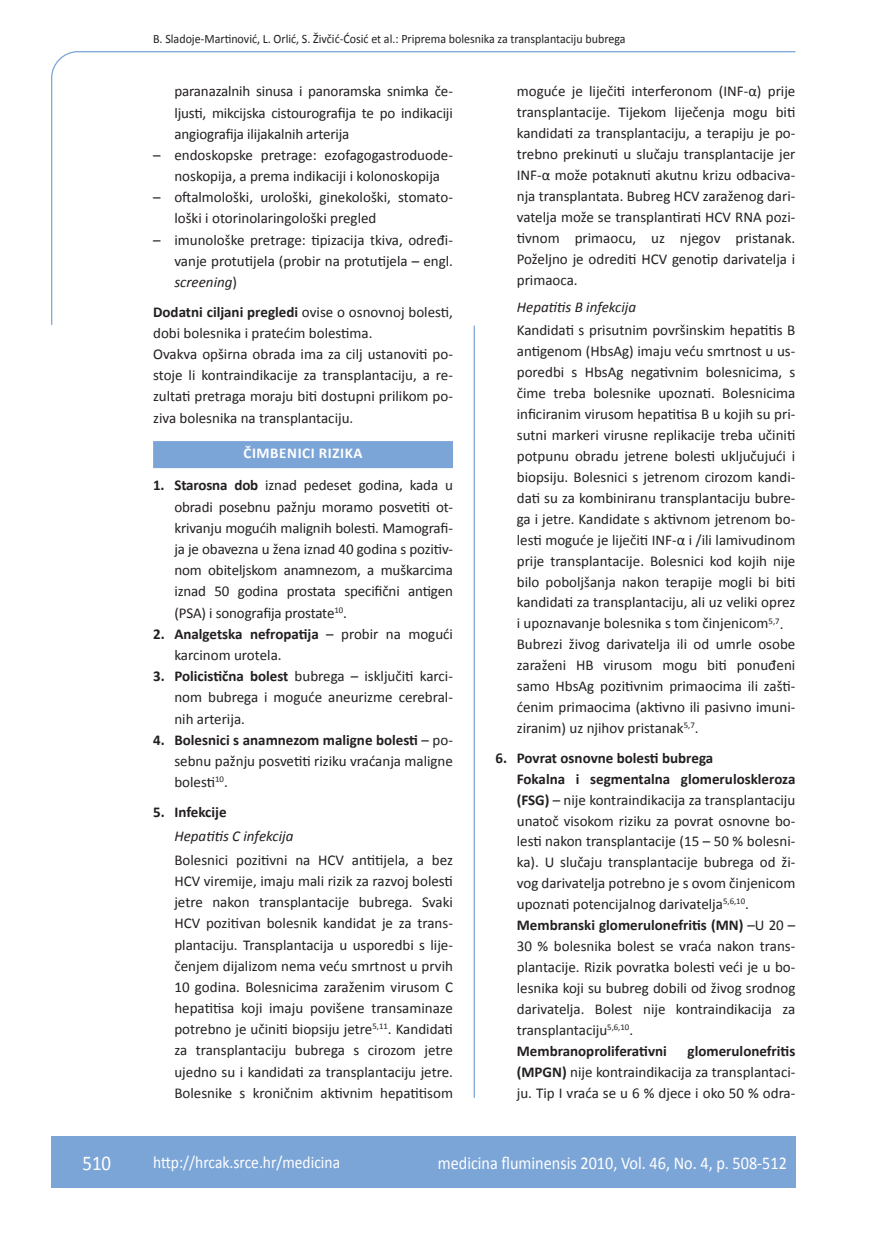
<style>
.page{position:relative;width:872px;height:1234px;background:#fff}
.page>*{position:absolute;margin:0;border:0;box-sizing:border-box;transform-origin:0 0}
.t1{font:21px "Calibri";color:#fff;scale:.9 1}
.t2{font:18px "Calibri";color:#fff;scale:.9 1}
.t3{font:17.25px "Calibri";color:#fff;scale:.9 1}
.t4{font:15px/21px "Calibri";color:#231f20;text-align:justify}
.t5{font:italic 15px "Calibri";color:#231f20}
.t6{font:700 15px "Calibri";letter-spacing:.04em;color:#fff}
.t7{font:700 15px "Calibri";color:#231f20}
.t8{font:12.75px "Calibri";color:#231f20;scale:.94 1}
.s1{font-style:italic}
.s2{font-weight:700}
</style>
<div class="page">
<svg style="left:51px;top:51px;width:745px;height:274px"></svg>
<hr style="left:473px;top:325px;width:2px;height:772px;background:#7ca5d7">
<div style="left:51px;top:1135px;width:744px;height:51px;background:#7ca5d7"></div>
<div style="left:153px;top:441px;width:300px;height:27px;background:#7ca5d7"></div>
<p class="t8" style="left:153px;top:30px;width:504px">B. Sladoje-Martinović, L. Orlić, S. Živčić-Ćosić et al.: Priprema bolesnika za transplantaciju bubrega</p>
<p class="t4" style="left:174px;top:80px;width:280px">paranazalnih sinusa i panoramska snimka če&shy;ljusti, mikcijska cistourografija te po indikaciji angiografija ilijakalnih arterija</p>
<p class="t4" style="left:153px;top:144px;width:301px;text-align:center">– endoskopske pretrage: ezofagogastroduode&shy;noskopija, a prema indikaciji i kolonoskopija</p>
<p class="t4" style="left:174px;top:186px;width:280px;text-indent:-21px">– oftalmološki, urološki, ginekološki, stomato&shy;loški i otorinolaringološki pregled</p>
<p class="t4" style="left:174px;top:228px;width:280px;text-indent:-21px">– imunološke pretrage: tipizacija tkiva, određi&shy;vanje protutijela (probir na protutijela – engl. <span class="s1">screening</span>)</p>
<p class="t4" style="left:153px;top:300px;width:301px;text-align:left"><span class="s2">Dodatni ciljani pregledi</span> ovise o osnovnoj bolesti, dobi bolesnika i pratećim bolestima.<br>Ovakva opširna obrada ima za cilj ustanoviti po&shy;stoje li kontraindikacije za transplantaciju, a re&shy;zultati pretraga moraju biti dostupni prilikom po&shy;ziva bolesnika na transplantaciju.</p>
<p class="t6" style="left:243px;top:444px;width:121px">ČIMBEN ICI RIZIKA</p>
<p class="t4" style="left:174px;top:474px;width:280px;text-indent:-21px"><span class="s2">1. Starosna dob</span> iznad pedeset godina, kada u obradi posebnu pažnju moramo posvetiti ot&shy;krivanju mogućih malignih bolesti. Mamografi&shy;ja je obavezna u žena iznad 40 godina s pozitiv&shy;nom obiteljskom anamnezom, a muškarcima iznad 50 godina prostata specifični antigen (PSA) i sonografija prostate<sup>10</sup>.</p>
<p class="t4" style="left:174px;top:622px;width:280px;text-indent:-21px"><span class="s2">2. Analgetska nefropatija</span> – probir na mogući karcinom urotela.</p>
<p class="t4" style="left:174px;top:664px;width:280px;text-indent:-21px"><span class="s2">3. Policistična bolest</span> bubrega – isključiti karci&shy;nom bubrega i moguće aneurizme cerebral&shy;nih arterija.</p>
<p class="t4" style="left:174px;top:728px;width:280px;text-indent:-21px"><span class="s2">4. Bolesnici s anamnezom maligne bolesti</span> – po&shy;sebnu pažnju posvetiti riziku vraćanja maligne bolesti<sup>10</sup>.</p>
<p class="t7" style="left:153px;top:802px;width:75px">5. Infekcije</p>
<p class="t5" style="left:174px;top:826px;width:121px">Hepatitis C infekcija</p>
<p class="t4" style="left:174px;top:848px;width:280px">Bolesnici pozitivni na HCV antitijela, a bez HCV viremije, imaju mali rizik za razvoj bolesti jetre nakon transplantacije bubrega. Svaki HCV pozitivan bolesnik kandidat je za trans&shy;plantaciju. Transplantacija u usporedbi s lije&shy;čenjem dijalizom nema veću smrtnost u prvih 10 godina. Bolesnicima zaraženim virusom C hepatitisa koji imaju povišene transaminaze potrebno je učiniti biopsiju jetre<sup>5,11</sup>. Kandidati za transplantaciju bubrega s cirozom jetre ujedno su i kandidati za transplantaciju jetre.<br>Bolesnike s kroničnim aktivnim hepatitisom</p>
<p class="t4" style="left:517px;top:80px;width:280px">moguće je liječiti interferonom (INF-α) prije transplantacije. Tijekom liječenja mogu biti kandidati za transplantaciju, a terapiju je po&shy;trebno prekinuti u slučaju transplantacije jer INF-α može potaknuti akutnu krizu odbaciva&shy;nja transplantata. Bubreg HCV zaraženog dari&shy;vatelja može se transplantirati HCV RNA pozi&shy;tivnom primaocu, uz njegov pristanak.<br>Poželjno je odrediti HCV genotip darivatelja i primaoca.</p>
<p class="t5" style="left:517px;top:297px;width:121px">Hepatitis B infekcija</p>
<p class="t4" style="left:517px;top:319px;width:280px;text-align:left">Kandidati s prisutnim površinskim hepatitis B antigenom (HbsAg) imaju veću smrtnost u us&shy;poredbi s HbsAg negativnim bolesnicima, s čime treba bolesnike upoznati. Bolesnicima inficiranim virusom hepatitisa B u kojih su pri&shy;sutni markeri virusne replikacije treba učiniti potpunu obradu jetrene bolesti uključujući i biopsiju. Bolesnici s jetrenom cirozom kandi&shy;dati su za kombiniranu transplantaciju bubre&shy;ga i jetre. Kandidate s aktivnom jetrenom bo&shy;lesti moguće je liječiti INF-α i /ili lamivudinom prije transplantacije. Bolesnici kod kojih nije bilo poboljšanja nakon terapije mogli bi biti kandidati za transplantaciju, ali uz veliki oprez i upoznavanje bolesnika s tom činjenicom<sup>5,7</sup>.<br>Bubrezi živog darivatelja ili od umrle osobe zaraženi HB virusom mogu biti ponuđeni samo HbsAg pozitivnim primaocima ili zašti&shy;ćenim primaocima (aktivno ili pasivno imuni&shy;ziranim) uz njihov pristanak<sup>5,7</sup>.</p>
<p class="t4" style="left:517px;top:746px;width:280px;text-align:left;text-indent:-21px"><span class="s2">6. Povrat osnovne bolesti bubrega<br>Fokalna i segmentalna glomeruloskleroza (FSG)</span> – nije kontraindikacija za transplantaciju unatoč visokom riziku za povrat osnovne bo&shy;lesti nakon transplantacije (15 – 50 % bolesni&shy;ka). U slučaju transplantacije bubrega od ži&shy;vog darivatelja potrebno je s ovom činjenicom upoznati potencijalnog darivatelja<sup>5,6,10</sup>.<br><span class="s2">Membranski glomerulonefritis (MN)</span> –U 20 – 30 % bolesnika bolest se vraća nakon trans&shy;plantacije. Rizik povratka bolesti veći je u bo&shy;lesnika koji su bubreg dobili od živog srodnog darivatelja. Bolest nije kontraindikacija za transplantaciju<sup>5,6,10</sup>.<br><span class="s2">Membranoproliferativni</span></p>
<p class="t4" style="left:517px;top:1039px;width:280px;text-indent:171px"><span class="s2">glomerulonefritis (MPGN)</span> nije kontraindikacija za transplantaci&shy;ju. Tip I vraća se u 6 % djece i oko 50 % odra-</p>
<h1 class="t1" style="left:82px;top:1149px;width:33px">510</h1>
<p class="t3" style="left:153px;top:1150px;width:209px">http://hrcak.srce.hr/medicina</p>
<p class="t2" style="left:438px;top:1151px;width:389px">medicina fluminensis 2010, Vol. 46, No. 4, p. 508-512</p>
</div>
